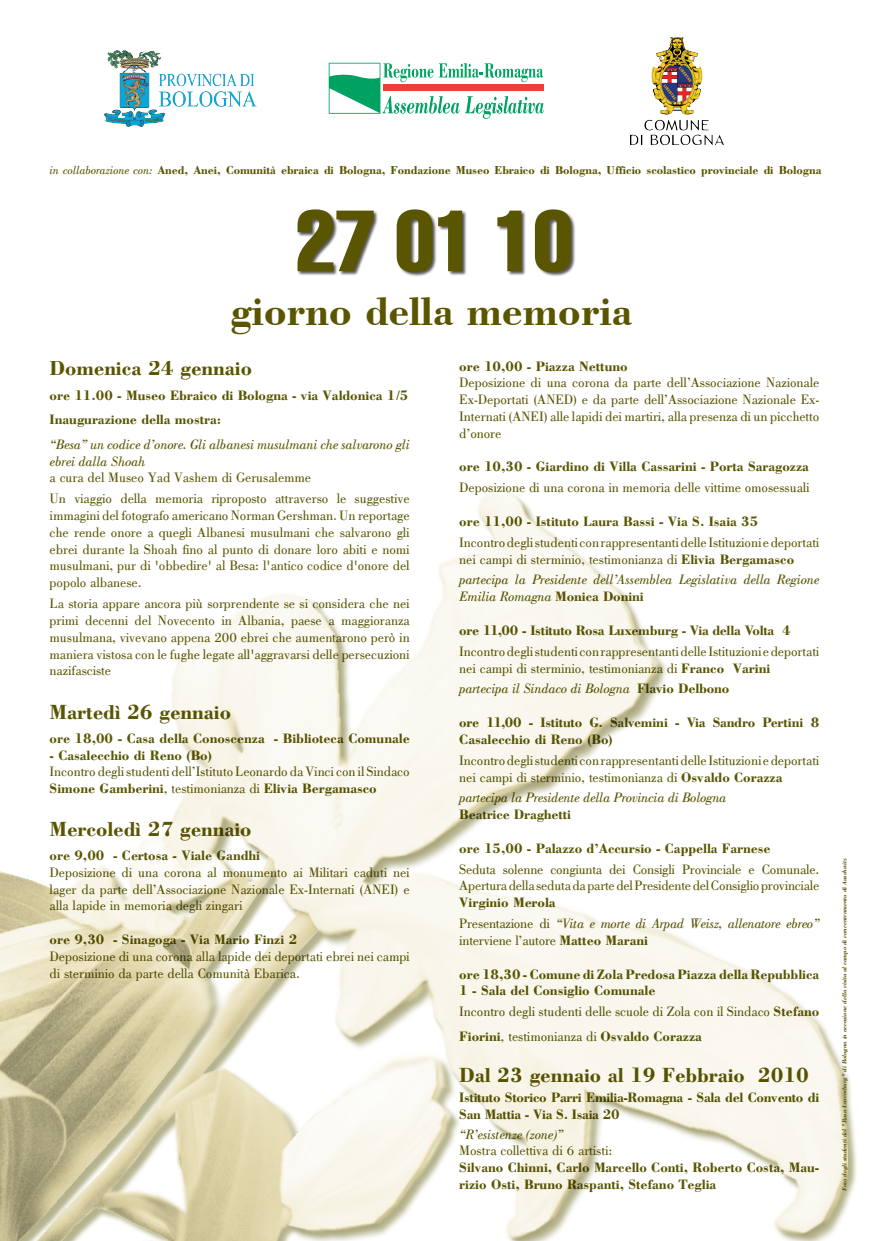
<style>
.page{position:relative;width:869px;height:1241px;background:#fff}
.page>*{position:absolute;margin:0;border:0;box-sizing:border-box;transform-origin:0 0}
.t1{font:extra-condensed 85.05px "Helvetica";color:#5a5500}
.t2{font:700 42.52px "Bodoni BT";color:#5a5500}
.t3{font:700 21px "Bodoni";color:#5a5500}
.t4{font:14px/16.8px "Bodoni";color:#5a5500}
.t5{font:700 14px/16.8px "Bodoni";color:#5a5500}
.t6{font:italic 14px/16.8px "Bodoni";color:#5a5500}
.t7{font:700 14px/16.8px "Bodoni";letter-spacing:-.02em;color:#5a5500}
.t8{font:700 11.9px "Bodoni";color:#5a5500}
.t9{font:italic 700 6.12px "Bodoni";color:#5a5500}
.s1{font-weight:400;font-style:italic}
.s2{font-weight:700}
.s3{font-weight:700;font-style:normal}
.s4{font-style:normal}
</style>
<div class="page">
<img style="left:0;top:493px;width:847px;height:747px">
<svg style="left:328px;top:63px;width:215px;height:56px"></svg>
<div style="left:297px;top:210px;width:278px;height:67px;background:#231f20;opacity:.75"></div>
<img style="left:655px;top:37px;width:24px;height:22px">
<img style="left:105px;top:50px;width:151px;height:76px">
<p class="t8" style="left:49px;top:163px;width:773px"><span class="s1">in collaborazione con:</span> Aned, Anei, Comunità ebraica di Bologna, Fondazione Museo Ebraico di Bologna, Ufficio scolastico provinciale di Bologna</p>
<h1 class="t1" style="left:296px;top:187px;width:278px">27 01 10</h1>
<h2 class="t2" style="left:231px;top:285px;width:402px">giorno della memoria</h2>
<h3 class="t3" style="left:50px;top:356px;width:204px">Domenica 24 gennaio</h3>
<p class="t5" style="left:50px;top:383px;width:360px;line-height:24.2px">ore 11.00 - Museo Ebraico di Bologna - via Valdonica 1/5<br>Inaugurazione della mostra:</p>
<p class="t6" style="left:50px;top:435px;width:361px">“Besa” un codice d’onore. Gli albanesi musulmani che salvarono gli ebrei dalla Shoah</p>
<p class="t4" style="left:50px;top:467px;width:361px;line-height:20.8px">a cura del Museo Yad Vashem di Gerusalemme<br>Un viaggio della memoria riproposto attraverso le suggestive</p>
<p class="t4" style="left:50px;top:507px;width:361px;text-align:justify">immagini del fotografo americano Norman Gershman. Un reportage che rende onore a quegli Albanesi musulmani che salvarono gli ebrei durante la Shoah fino al punto di donare loro abiti e nomi musulmani, pur di 'obbedire' al Besa: l'antico codice d'onore del popolo albanese.</p>
<p class="t4" style="left:50px;top:595px;width:361px;text-align:justify">La storia appare ancora più sorprendente se si considera che nei primi decenni del Novecento in Albania, paese a maggioranza musulmana, vivevano appena 200 ebrei che aumentarono però in maniera vistosa con le fughe legate all'aggravarsi delle persecuzioni nazifasciste</p>
<h3 class="t3" style="left:50px;top:699px;width:183px">Martedì 26 gennaio</h3>
<p class="t5" style="left:50px;top:730px;width:361px">ore 18,00 - Casa della Conoscenza - Biblioteca Comunale</p>
<p class="t5" style="left:50px;top:746px;width:164px">- Casalecchio di Reno (Bo)</p>
<p class="t4" style="left:50px;top:763px;width:361px">Incontro degli studenti dell’Istituto Leonardo da Vinci con il Sindaco<br><span class="s2">Simone Gamberini</span>, testimonianza di <span class="s2">Elivia Bergamasco</span></p>
<h3 class="t3" style="left:50px;top:816px;width:203px">Mercoledì 27 gennaio</h3>
<p class="t5" style="left:50px;top:847px;width:212px">ore 9,00 - Certosa - Viale Gandhi</p>
<p class="t4" style="left:50px;top:863px;width:361px;text-align:justify">Deposizione di una corona al monumento ai Militari caduti nei lager da parte dell’Associazione Nazionale Ex-Internati (ANEI) e alla lapide in memoria degli zingari</p>
<p class="t5" style="left:50px;top:931px;width:249px">ore 9,30 - Sinagoga - Via Mario Finzi 2</p>
<p class="t4" style="left:50px;top:947px;width:361px">Deposizione di una corona alla lapide dei deportati ebrei nei campi di sterminio da parte della Comunità Ebarica.</p>
<p class="t5" style="left:459px;top:358px;width:170px">ore 10,00 - Piazza Nettuno</p>
<p class="t4" style="left:459px;top:374px;width:361px;text-align:justify">Deposizione di una corona da parte dell’Associazione Nazionale Ex-Deportati (ANED) e da parte dell’Associazione Nazionale Ex-Internati (ANEI) alle lapidi dei martiri, alla presenza di un picchetto d’onore</p>
<p class="t5" style="left:459px;top:458px;width:351px">ore 10,30 - Giardino di Villa Cassarini - Porta Saragozza</p>
<p class="t4" style="left:459px;top:479px;width:351px">Deposizione di una corona in memoria delle vittime omosessuali</p>
<p class="t5" style="left:459px;top:513px;width:300px">ore 11,00 - Istituto Laura Bassi - Via S. Isaia 35</p>
<p class="t4" style="left:459px;top:533px;width:361px">Incontro degli studenti con rappresentanti delle Istituzioni e deportati nei campi di sterminio, testimonianza di <span class="s2">Elivia Bergamasco</span></p>
<p class="t6" style="left:459px;top:571px;width:361px">partecipa la Presidente dell’Assemblea Legislativa della Regione<br>Emilia Romagna <span class="s3">Monica Donini</span></p>
<p class="t7" style="left:459px;top:622px;width:333px">ore 11,00 - Istituto Rosa Luxemburg - Via della Volta 4</p>
<p class="t4" style="left:459px;top:642px;width:361px">Incontro degli studenti con rappresentanti delle Istituzioni e deportati nei campi di sterminio, testimonianza di <span class="s2">Franco Varini</span></p>
<p class="t6" style="left:459px;top:680px;width:271px">partecipa il Sindaco di Bologna <span class="s3">Flavio Delbono</span></p>
<p class="t5" style="left:459px;top:714px;width:361px">ore 11,00 - Istituto G. Salvemini - Via Sandro Pertini 8<br>Casalecchio di Reno (Bo)</p>
<p class="t4" style="left:459px;top:751px;width:361px">Incontro degli studenti con rappresentanti delle Istituzioni e deportati nei campi di sterminio, testimonianza di <span class="s2">Osvaldo Corazza</span></p>
<p class="t6" style="left:459px;top:789px;width:268px">partecipa la Presidente della Provincia di Bologna</p>
<p class="t5" style="left:459px;top:806px;width:113px">Beatrice Draghetti</p>
<p class="t5" style="left:459px;top:840px;width:312px">ore 15,00 - Palazzo d’Accursio - Cappella Farnese</p>
<p class="t4" style="left:459px;top:860px;width:361px">Seduta solenne congiunta dei Consigli Provinciale e Comunale.<br>Apertura della seduta da parte del Presidente del Consiglio provinciale</p>
<p class="t6" style="left:459px;top:892px;width:361px;line-height:20.8px"><span class="s3">Virginio Merola<br></span><span class="s4">Presentazione di</span> “Vita e morte di Arpad Weisz, allenatore ebreo”</p>
<p class="t4" style="left:459px;top:931px;width:190px">interviene l’autore <span class="s2">Matteo Marani</span></p>
<p class="t5" style="left:459px;top:965px;width:361px">ore 18,30 - Comune di Zola Predosa Piazza della Repubblica<br>1 - Sala del Consiglio Comunale</p>
<p class="t4" style="left:459px;top:998px;width:361px;line-height:25.2px">Incontro degli studenti delle scuole di Zola con il Sindaco <span class="s2">Stefano<br>Fiorini</span>, testimonianza di <span class="s2">Osvaldo Corazza</span></p>
<h3 class="t3" style="left:459px;top:1062px;width:351px">Dal 23 gennaio al 19 Febbraio 2010</h3>
<p class="t7" style="left:459px;top:1089px;width:361px">Istituto Storico Parri Emilia-Romagna - Sala del Convento di<br>San Mattia - Via S. Isaia 20</p>
<p class="t6" style="left:459px;top:1125px;width:105px">“R’esistenze (zone)”</p>
<p class="t4" style="left:459px;top:1142px;width:154px">Mostra collettiva di 6 artisti:</p>
<p class="t5" style="left:459px;top:1159px;width:361px">Silvano Chinni, Carlo Marcello Conti, Roberto Costa, Mau&shy;rizio Osti, Bruno Raspanti, Stefano Teglia</p>
<p class="t9" style="left:840px;top:1190px;width:333px;rotate:-90deg">Foto degli studenti del "Rosa Luxemburg" di Bologna in occasione della visita al campo di concentramento di Auschwitz</p>
</div>
